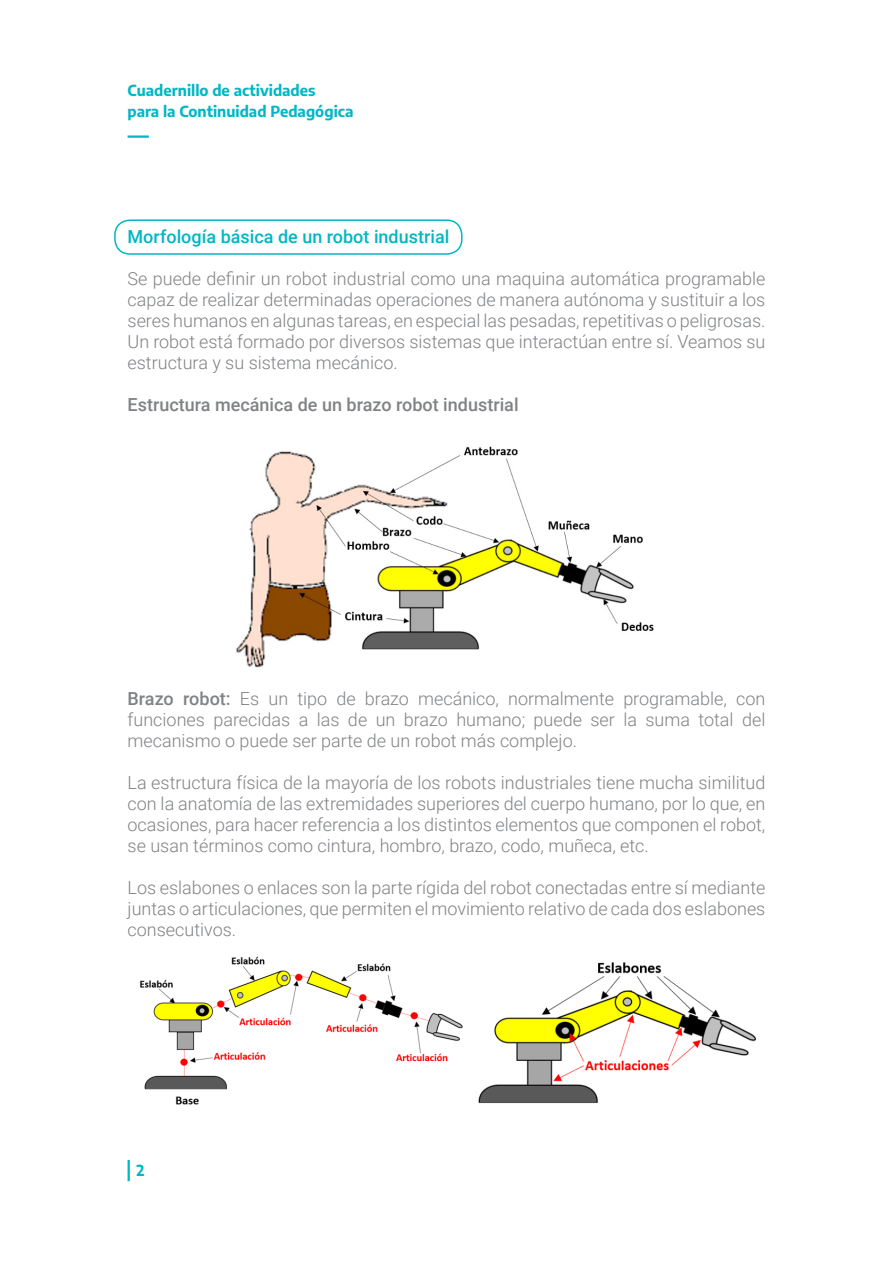
<style>
.page{position:relative;width:893px;height:1263px;background:#fff}
.page>*{position:absolute;margin:0;border:0;box-sizing:border-box;transform-origin:0 0}
.t1{font:300 18px/21px "Roboto";color:#808285;text-align:justify}
.t2{font:500 18px "Roboto";color:#808285}
.t3{font:500 18px "Roboto";color:#00b7c5}
.t4{font:700 15px/21px "Encode Sans";color:#00b7c5}
.s1{font-weight:500}
</style>
<div class="page">
<hr style="left:128px;top:135px;width:21px;height:3px;background:#00b7c5">
<hr style="left:128px;top:1160px;width:2px;height:21px;background:#00b7c5">
<div style="left:114px;top:219px;width:349px;height:36px;border:2px solid #00b7c5;border-radius:15px"></div>
<img style="left:236px;top:446px;width:418px;height:222px">
<img style="left:140px;top:956px;width:617px;height:149px">
<p class="t4" style="left:128px;top:79px;width:227px">Cuadernillo de actividades<br>para la Continuidad Pedagógica</p>
<p class="t3" style="left:128px;top:224px;width:323px">Morfología básica de un robot industrial</p>
<p class="t1" style="left:128px;top:267px;width:639px">Se puede definir un robot industrial como una maquina automática programable capaz de realizar determinadas operaciones de manera autónoma y sustituir a los seres humanos en algunas tareas, en especial las pesadas, repetitivas o peligrosas.<br>Un robot está formado por diversos sistemas que interactúan entre sí. Veamos su estructura y su sistema mecánico.</p>
<p class="t2" style="left:128px;top:392px;width:392px">Estructura mecánica de un brazo robot industrial</p>
<p class="t1" style="left:128px;top:687px;width:639px"><span class="s1">Brazo robot:</span> Es un tipo de brazo mecánico, normalmente programable, con funciones parecidas a las de un brazo humano; puede ser la suma total del mecanismo o puede ser parte de un robot más complejo.</p>
<p class="t1" style="left:128px;top:771px;width:639px">La estructura física de la mayoría de los robots industriales tiene mucha similitud con la anatomía de las extremidades superiores del cuerpo humano, por lo que, en ocasiones, para hacer referencia a los distintos elementos que componen el robot, se usan términos como cintura, hombro, brazo, codo, muñeca, etc.</p>
<p class="t1" style="left:128px;top:876px;width:639px">Los eslabones o enlaces son la parte rígida del robot conectadas entre sí mediante juntas o articulaciones, que permiten el movimiento relativo de cada dos eslabones consecutivos.</p>
<p class="t4" style="left:136px;top:1159px;width:10px">2</p>
</div>
